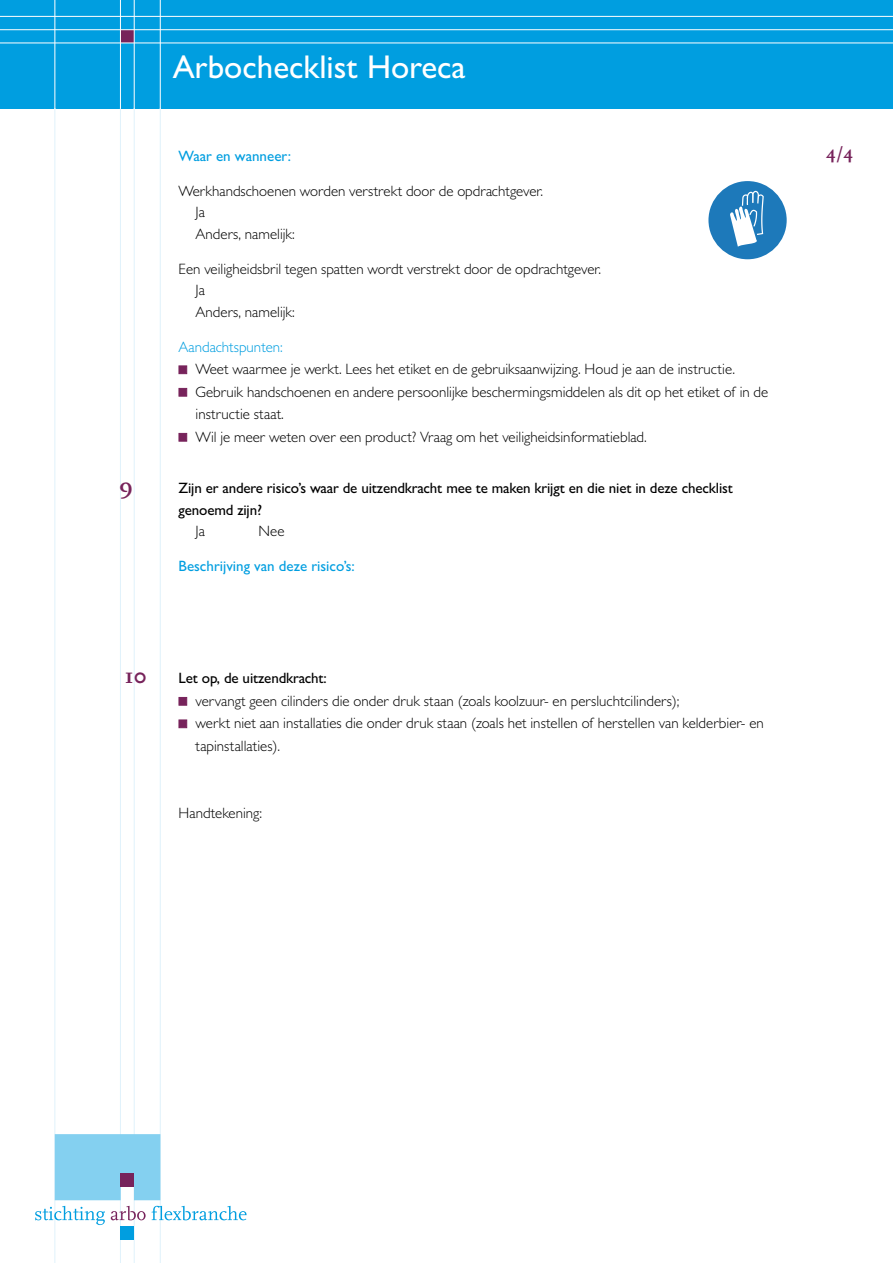
<style>
.page{position:relative;width:893px;height:1263px;background:#fff}
.page>*{position:absolute;margin:0;border:0;box-sizing:border-box;transform-origin:0 0}
.t1{font:500 33px "Gill Sans MT Pro";color:#fff}
.t2{font:700 22.5px "Scala";color:#77235b}
.t3{font:700 18px "Scala";color:#77235b}
.t4{font:300 15px/22.5px "Gill Sans MT Pro";color:#000}
.t5{font:500 15px/22.5px "Gill Sans MT Pro";letter-spacing:-.01em;color:#000}
.t6{font:500 15px "Gill Sans MT Pro";color:#009ee0}
.t7{font:300 15px "Gill Sans MT Pro";color:#009ee0}
</style>
<div class="page">
<div style="left:0;top:0;width:893px;height:108px;background:#009ee0"></div>
<div style="left:120px;top:30px;width:14px;height:13px;background:#77235b"></div>
<hr style="left:0;top:43px;width:893px;height:1px;background:#fff">
<hr style="left:0;top:29px;width:893px;height:1px;background:#fff">
<hr style="left:0;top:16px;width:893px;height:1px;background:#fff">
<hr style="left:160px;top:0;width:1px;height:108px;background:#fff">
<hr style="left:120px;top:0;width:1px;height:108px;background:#fff">
<hr style="left:54px;top:0;width:1px;height:108px;background:#fff">
<hr style="left:134px;top:0;width:1px;height:108px;background:#fff">
<hr style="left:160px;top:108px;width:1px;height:1155px;background:#e0f2fb">
<hr style="left:120px;top:108px;width:1px;height:1155px;background:#e0f2fb">
<hr style="left:54px;top:108px;width:1px;height:1155px;background:#e0f2fb">
<hr style="left:134px;top:108px;width:1px;height:1155px;background:#e0f2fb">
<svg style="left:35px;top:1206px;width:70px;height:19px"></svg>
<svg style="left:111px;top:1206px;width:35px;height:14px"></svg>
<svg style="left:152px;top:1206px;width:95px;height:14px"></svg>
<div style="left:55px;top:1134px;width:105px;height:66px;background:#84d0f0"></div>
<div style="left:121px;top:1174px;width:13px;height:13px;background:#77235b"></div>
<div style="left:121px;top:1227px;width:13px;height:13px;background:#009ee0"></div>
<div style="left:179px;top:365px;width:8px;height:9px;background:#77235b;border:1px solid #77235b"></div>
<div style="left:179px;top:388px;width:8px;height:8px;background:#77235b;border:1px solid #77235b"></div>
<div style="left:179px;top:433px;width:8px;height:8px;background:#77235b;border:1px solid #77235b"></div>
<div style="left:179px;top:697px;width:8px;height:8px;background:#77235b;border:1px solid #77235b"></div>
<div style="left:179px;top:719px;width:8px;height:9px;background:#77235b;border:1px solid #77235b"></div>
<div style="left:708px;top:181px;width:79px;height:78px;background:#1d79ba;border-radius:50%"></div>
<svg style="left:730px;top:191px;width:34px;height:56px"></svg>
<h1 class="t1" style="left:173px;top:48px;width:294px">Arbochecklist Horeca</h1>
<p class="t6" style="left:179px;top:147px;width:114px">Waar en wanneer:</p>
<p class="t3" style="left:826px;top:142px;width:29px">4/4</p>
<p class="t4" style="left:196px;top:180px;width:349px;line-height:21px;text-indent:-17px">Werkhandschoenen worden verstrekt door de opdrachtgever.<br>Ja</p>
<p class="t4" style="left:196px;top:222px;width:101px">Anders, namelijk:</p>
<p class="t4" style="left:196px;top:258px;width:407px;line-height:21px;text-indent:-17px">Een veiligheidsbril tegen spatten wordt verstrekt door de opdrachtgever.<br>Ja</p>
<p class="t4" style="left:196px;top:300px;width:101px">Anders, namelijk:</p>
<p class="t7" style="left:179px;top:337px;width:106px">Aandachtspunten:</p>
<p class="t4" style="left:196px;top:357px;width:574px">Weet waarmee je werkt. Lees het etiket en de gebruiksaanwijzing. Houd je aan de instructie.<br>Gebruik handschoenen en andere persoonlijke beschermingsmiddelen als dit op het etiket of in de instructie staat.<br>Wil je meer weten over een product? Vraag om het veiligheidsinformatieblad.</p>
<h2 class="t2" style="left:119px;top:472px;width:15px">9</h2>
<p class="t5" style="left:179px;top:476px;width:556px">Zijn er andere risico’s waar de uitzendkracht mee te maken krijgt en die niet in deze checklist genoemd zijn?</p>
<p class="t4" style="left:196px;top:519px;width:11px">Ja</p>
<p class="t4" style="left:259px;top:519px;width:27px">Nee</p>
<p class="t6" style="left:179px;top:557px;width:178px">Beschrijving van deze risico’s:</p>
<h2 class="t2" style="left:125px;top:663px;width:24px">10</h2>
<p class="t5" style="left:179px;top:667px;width:150px">Let op, de uitzendkracht:</p>
<p class="t4" style="left:196px;top:689px;width:570px">vervangt geen cilinders die onder druk staan (zoals koolzuur- en persluchtcilinders);<br>werkt niet aan installaties die onder druk staan (zoals het instellen of herstellen van kelderbier- en tapinstallaties).</p>
<p class="t4" style="left:179px;top:801px;width:85px">Handtekening:</p>
</div>
